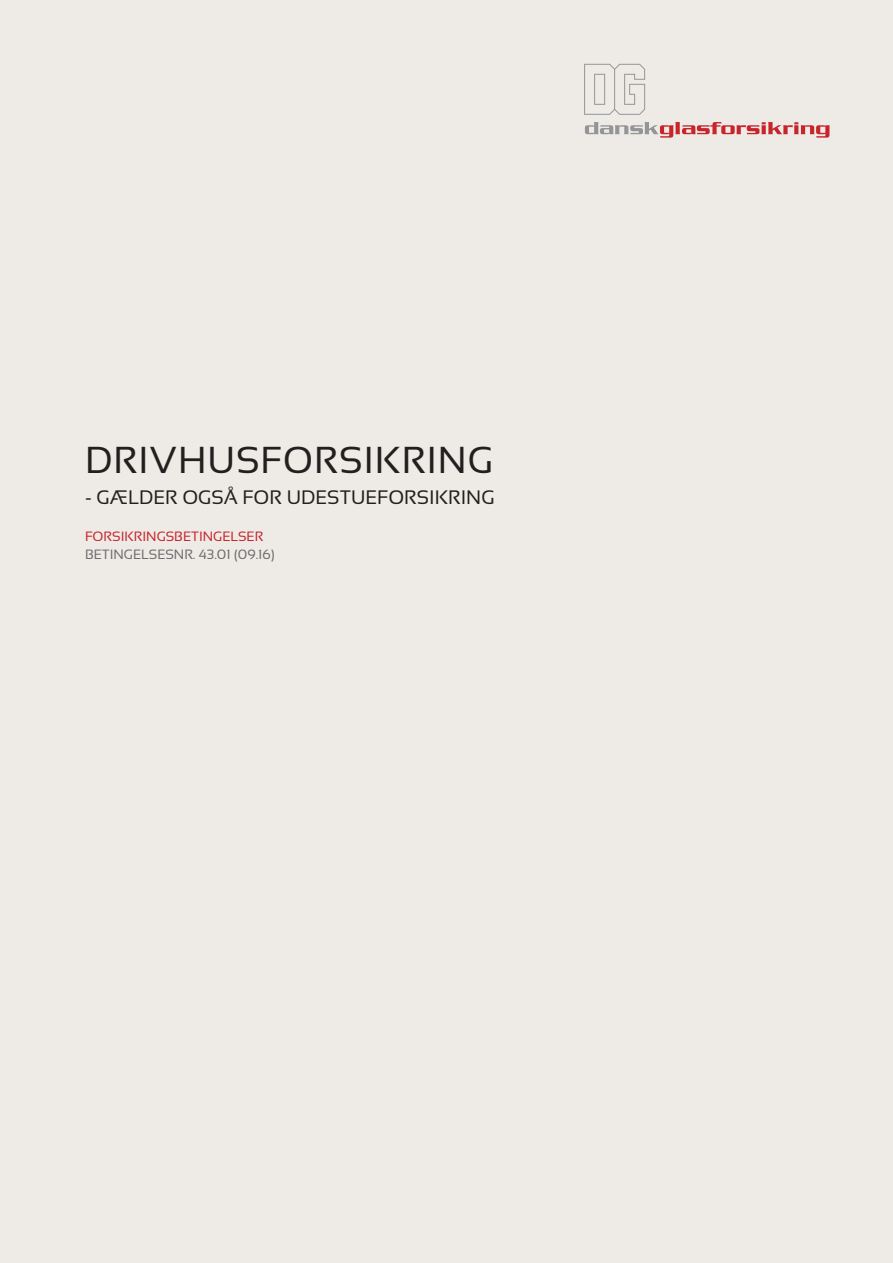
<style>
.page{position:relative;width:893px;height:1263px;background:#eeebe6}
.page>*{position:absolute;margin:0;border:0;box-sizing:border-box;transform-origin:0 0}
.t1{font:37.5px "Sansation";letter-spacing:.025em;color:#231f20}
.t2{font:19.5px "Sansation";letter-spacing:.005em;color:#231f20}
.t3{font:13.5px "Sansation";color:#6c6d70}
.t4{font:13.5px "Sansation";color:#c8242b}
</style>
<div class="page">
<svg style="left:584px;top:64px;width:61px;height:51px"></svg>
<svg style="left:585px;top:122px;width:245px;height:16px"></svg>
<p class="t1" style="left:85px;top:439px;width:410px">DRIVHUSFORSIKRING</p>
<p class="t2" style="left:85px;top:486px;width:411px">- GÆLDER OGSÅ FOR UDESTUEFORSIKRING</p>
<p class="t4" style="left:85px;top:529px;width:180px">FORSIKRINGSBETINGELSER</p>
<p class="t3" style="left:85px;top:547px;width:191px">BETINGELSESNR. 43.01 (09.16)</p>
</div>
